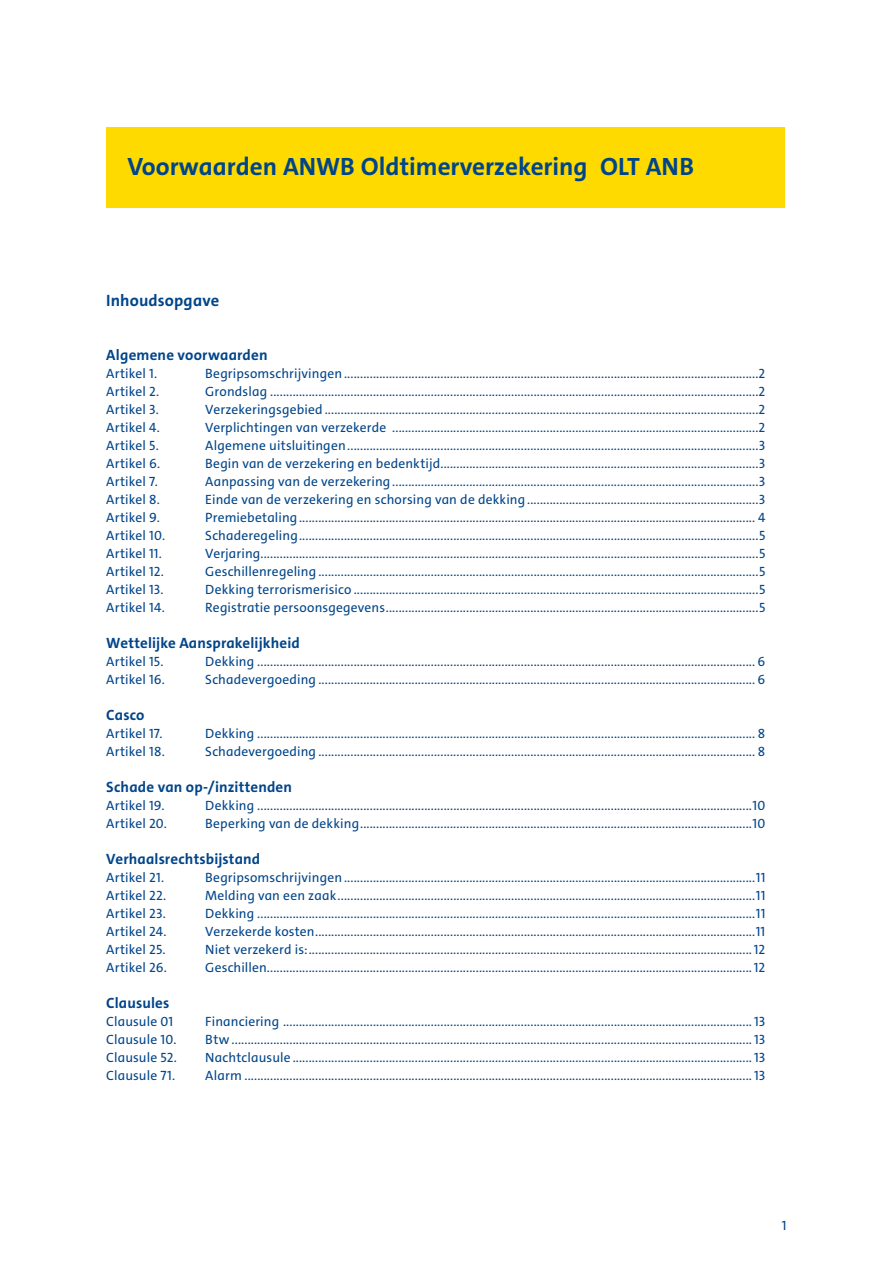
<style>
.page{position:relative;width:893px;height:1263px;background:#fff}
.page>*{position:absolute;margin:0;border:0;box-sizing:border-box;transform-origin:0 0}
.t1{font:700 25.2px "The Sans C4 s";color:#00458a}
.t2{font:700 16.5px "The Sans C4 s";letter-spacing:.005em;color:#00458a}
.t3{font:700 15px "The Sans C4 s";letter-spacing:.01em;color:#00458a}
.t4{font:13.5px "The Sans C4 s";letter-spacing:.01em;color:#00458a}
</style>
<div class="page">
<div style="left:106px;top:128px;width:679px;height:80px;background:#ffda00"></div>
<h1 class="t1" style="left:128px;top:150px;width:568px">Voorwaarden ANWB Oldtimerverzekering OLT ANB</h1>
<p class="t2" style="left:106px;top:290px;width:114px">Inhoudsopgave</p>
<p class="t3" style="left:106px;top:345px;width:163px">Algemene voorwaarden</p>
<p class="t4" style="left:106px;top:365px;width:52px">Artikel 1.</p>
<p class="t4" style="left:205px;top:365px;width:562px">Begripsomschrijvingen.................................................................................................................................2</p>
<p class="t4" style="left:106px;top:383px;width:55px">Artikel 2.</p>
<p class="t4" style="left:205px;top:383px;width:562px">Grondslag ........................................................................................................................................................2</p>
<p class="t4" style="left:106px;top:401px;width:54px">Artikel 3.</p>
<p class="t4" style="left:205px;top:401px;width:562px">Verzekeringsgebied .......................................................................................................................................2</p>
<p class="t4" style="left:106px;top:419px;width:55px">Artikel 4.</p>
<p class="t4" style="left:205px;top:419px;width:562px">Verplichtingen van verzekerde ..................................................................................................................2</p>
<p class="t4" style="left:106px;top:437px;width:54px">Artikel 5.</p>
<p class="t4" style="left:205px;top:437px;width:562px">Algemene uitsluitingen................................................................................................................................3</p>
<p class="t4" style="left:106px;top:455px;width:55px">Artikel 6.</p>
<p class="t4" style="left:205px;top:455px;width:562px">Begin van de verzekering en bedenktijd...................................................................................................3</p>
<p class="t4" style="left:106px;top:473px;width:53px">Artikel 7.</p>
<p class="t4" style="left:205px;top:473px;width:562px">Aanpassing van de verzekering..................................................................................................................3</p>
<p class="t4" style="left:106px;top:491px;width:55px">Artikel 8.</p>
<p class="t4" style="left:205px;top:491px;width:562px">Einde van de verzekering en schorsing van de dekking........................................................................3</p>
<p class="t4" style="left:106px;top:509px;width:55px">Artikel 9.</p>
<p class="t4" style="left:205px;top:509px;width:562px">Premiebetaling.............................................................................................................................................. 4</p>
<p class="t4" style="left:106px;top:527px;width:60px">Artikel 10.</p>
<p class="t4" style="left:205px;top:527px;width:562px">Schaderegeling...............................................................................................................................................5</p>
<p class="t4" style="left:106px;top:545px;width:57px">Artikel 11.</p>
<p class="t4" style="left:205px;top:545px;width:562px">Verjaring...........................................................................................................................................................5</p>
<p class="t4" style="left:106px;top:563px;width:59px">Artikel 12.</p>
<p class="t4" style="left:205px;top:563px;width:562px">Geschillenregeling .........................................................................................................................................5</p>
<p class="t4" style="left:106px;top:581px;width:59px">Artikel 13.</p>
<p class="t4" style="left:205px;top:581px;width:562px">Dekking terrorismerisico ..............................................................................................................................5</p>
<p class="t4" style="left:106px;top:599px;width:60px">Artikel 14.</p>
<p class="t4" style="left:205px;top:599px;width:562px">Registratie persoonsgegevens....................................................................................................................5</p>
<p class="t3" style="left:106px;top:633px;width:195px">Wettelijke Aansprakelijkheid</p>
<p class="t4" style="left:106px;top:653px;width:59px">Artikel 15.</p>
<p class="t4" style="left:205px;top:653px;width:562px">Dekking ........................................................................................................................................................... 6</p>
<p class="t4" style="left:106px;top:671px;width:60px">Artikel 16.</p>
<p class="t4" style="left:205px;top:671px;width:562px">Schadevergoeding ........................................................................................................................................ 6</p>
<p class="t3" style="left:106px;top:705px;width:40px">Casco</p>
<p class="t4" style="left:106px;top:725px;width:58px">Artikel 17.</p>
<p class="t4" style="left:205px;top:725px;width:562px">Dekking ........................................................................................................................................................... 8</p>
<p class="t4" style="left:106px;top:743px;width:60px">Artikel 18.</p>
<p class="t4" style="left:205px;top:743px;width:562px">Schadevergoeding ........................................................................................................................................ 8</p>
<p class="t3" style="left:106px;top:777px;width:187px">Schade van op-/inzittenden</p>
<p class="t4" style="left:106px;top:797px;width:60px">Artikel 19.</p>
<p class="t4" style="left:205px;top:797px;width:562px">Dekking ..........................................................................................................................................................10</p>
<p class="t4" style="left:106px;top:815px;width:62px">Artikel 20.</p>
<p class="t4" style="left:205px;top:815px;width:562px">Beperking van de dekking..........................................................................................................................10</p>
<p class="t3" style="left:106px;top:849px;width:155px">Verhaalsrechtsbijstand</p>
<p class="t4" style="left:106px;top:869px;width:59px">Artikel 21.</p>
<p class="t4" style="left:205px;top:869px;width:562px">Begripsomschrijvingen................................................................................................................................11</p>
<p class="t4" style="left:106px;top:887px;width:61px">Artikel 22.</p>
<p class="t4" style="left:205px;top:887px;width:562px">Melding van een zaak..................................................................................................................................11</p>
<p class="t4" style="left:106px;top:905px;width:61px">Artikel 23.</p>
<p class="t4" style="left:205px;top:905px;width:562px">Dekking ...........................................................................................................................................................11</p>
<p class="t4" style="left:106px;top:923px;width:62px">Artikel 24.</p>
<p class="t4" style="left:205px;top:923px;width:562px">Verzekerde kosten.........................................................................................................................................11</p>
<p class="t4" style="left:106px;top:941px;width:61px">Artikel 25.</p>
<p class="t4" style="left:205px;top:941px;width:562px">Niet verzekerd is:..........................................................................................................................................12</p>
<p class="t4" style="left:106px;top:959px;width:62px">Artikel 26.</p>
<p class="t4" style="left:205px;top:959px;width:562px">Geschillen.......................................................................................................................................................12</p>
<p class="t3" style="left:106px;top:993px;width:65px">Clausules</p>
<p class="t4" style="left:106px;top:1013px;width:68px">Clausule 01</p>
<p class="t4" style="left:205px;top:1013px;width:562px">Financiering ..................................................................................................................................................13</p>
<p class="t4" style="left:106px;top:1031px;width:72px">Clausule 10.</p>
<p class="t4" style="left:205px;top:1031px;width:562px">Btw..................................................................................................................................................................13</p>
<p class="t4" style="left:106px;top:1049px;width:72px">Clausule 52.</p>
<p class="t4" style="left:205px;top:1049px;width:562px">Nachtclausule ...............................................................................................................................................13</p>
<p class="t4" style="left:106px;top:1067px;width:70px">Clausule 71.</p>
<p class="t4" style="left:205px;top:1067px;width:562px">Alarm ..............................................................................................................................................................13</p>
<p class="t4" style="left:782px;top:1217px;width:6px">1</p>
</div>
